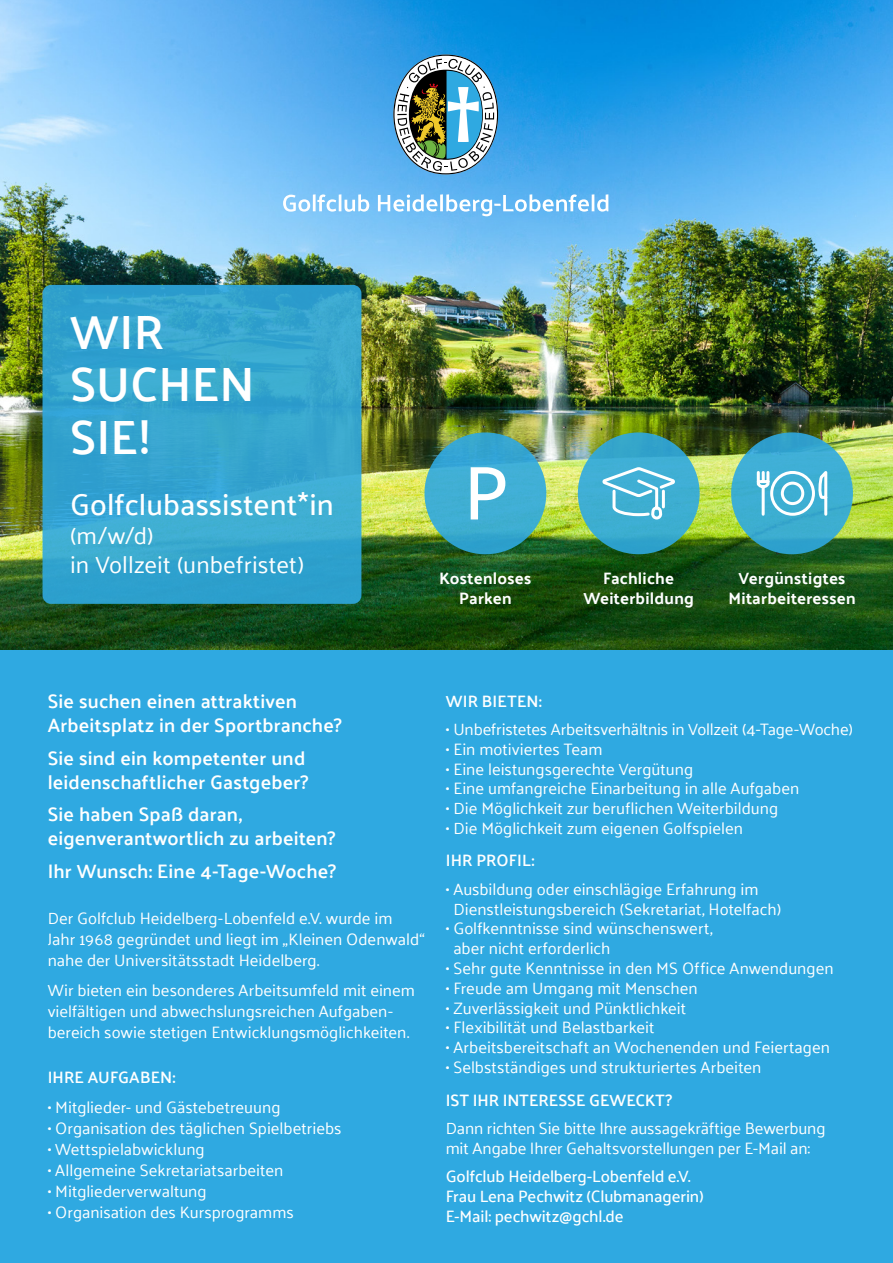
<style>
.page{position:relative;width:893px;height:1263px;background:#fff}
.page>*{position:absolute;margin:0;border:0;box-sizing:border-box;transform-origin:0 0}
.t1{font:500 76.8px "Palanquin";color:#fff}
.t2{font:600 48px/52.5px "Palanquin";letter-spacing:.005em;color:#fff}
.t3{font:500 30px "Palanquin";letter-spacing:.005em;color:#fff}
.t4{font:24px/28.8px "Palanquin";letter-spacing:.005em;color:#fff}
.t5{font:600 19.5px/24px "Palanquin";letter-spacing:.01em;color:#fff}
.t6{font:16.5px/21px "Palanquin";color:#fff}
.t7{font:500 16.5px/19.8px "Palanquin";letter-spacing:-.005em;color:#fff}
.t8{font:700 16.5px/19.8px "Palanquin";letter-spacing:.015em;color:#fff;text-align:center}
.t9{font:600 16.5px "Palanquin";letter-spacing:.005em;color:#fff}
</style>
<div class="page">
<img style="left:0;top:0;width:893px;height:651px">
<svg style="left:393px;top:55px;width:105px;height:119px"></svg>
<svg style="left:283px;top:195px;width:27px;height:17px"></svg>
<hr style="left:313px;top:194px;width:3px;height:17px;background:#fff">
<svg style="left:317px;top:194px;width:52px;height:18px"></svg>
<svg style="left:378px;top:194px;width:59px;height:18px"></svg>
<hr style="left:440px;top:194px;width:3px;height:17px;background:#fff">
<svg style="left:446px;top:194px;width:162px;height:22px"></svg>
<div style="left:43px;top:285px;width:318px;height:319px;background:#35a4ce;border-radius:9px"></div>
<div style="left:0;top:651px;width:893px;height:612px;background:#2fa9e1"></div>
<div style="left:424px;top:432px;width:122px;height:122px;background:linear-gradient(to bottom,#3daad2,#37a9d0);border-radius:50%"></div>
<svg style="left:731px;top:432px;width:122px;height:122px;fill:#3caed0"></svg>
<svg style="left:755px;top:465px;width:74px;height:52px"></svg>
<svg style="left:578px;top:432px;width:122px;height:122px;fill:#3cadcf"></svg>
<svg style="left:600px;top:465px;width:78px;height:56px"></svg>
<h2 class="t2" style="left:70px;top:306px;width:186px">WIR<br>SUCHEN<br>SIE!</h2>
<h3 class="t3" style="left:70px;top:487px;width:265px">Golfclubassistent*in</h3>
<h3 class="t4" style="left:70px;top:521px;width:236px">(m/w/d)<br>in Vollzeit (unbefristet)</h3>
<h1 class="t1" style="left:463px;top:448px;width:47px">P</h1>
<p class="t8" style="left:440px;top:568px;width:93px">Kostenloses<br>Parken</p>
<p class="t8" style="left:583px;top:568px;width:112px">Fachliche<br>Weiterbildung</p>
<p class="t8" style="left:728px;top:568px;width:129px">Vergünstigtes<br>Mitarbeiteressen</p>
<p class="t5" style="left:48px;top:689px;width:296px">Sie suchen einen attraktiven<br>Arbeitsplatz in der Sportbranche?</p>
<p class="t5" style="left:48px;top:746px;width:262px">Sie sind ein kompetenter und leidenschaftlicher Gastgeber?</p>
<p class="t5" style="left:48px;top:802px;width:289px">Sie haben Spaß daran, eigenverantwortlich zu arbeiten?</p>
<p class="t5" style="left:48px;top:859px;width:290px">Ihr Wunsch: Eine 4-Tage-Woche?</p>
<p class="t6" style="left:48px;top:908px;width:378px">Der Golfclub Heidelberg-Lobenfeld e.V. wurde im<br>Jahr 1968 gegründet und liegt im „Kleinen Odenwald“ nahe der Universitätsstadt Heidelberg.</p>
<p class="t6" style="left:48px;top:979px;width:369px">Wir bieten ein besonderes Arbeitsumfeld mit einem vielfältigen und abwechslungsreichen Aufgaben&shy;bereich sowie stetigen Entwicklungsmöglichkeiten.</p>
<p class="t9" style="left:48px;top:1068px;width:129px">IHRE AUFGABEN:</p>
<p class="t6" style="left:48px;top:1096px;width:234px">• Mitglieder- und Gästebetreuung</p>
<p class="t6" style="left:48px;top:1117px;width:295px">• Organisation des täglichen Spielbetriebs</p>
<p class="t6" style="left:48px;top:1138px;width:159px">• Wettspielabwicklung</p>
<p class="t6" style="left:48px;top:1159px;width:237px">• Allgemeine Sekretariatsarbeiten</p>
<p class="t6" style="left:48px;top:1180px;width:161px">• Mitgliederverwaltung</p>
<p class="t6" style="left:48px;top:1201px;width:248px">• Organisation des Kursprogramms</p>
<p class="t9" style="left:446px;top:691px;width:97px">WIR BIETEN:</p>
<p class="t6" style="left:446px;top:719px;width:409px">• Unbefristetes Arbeitsverhältnis in Vollzeit (4-Tage-Woche)</p>
<p class="t6" style="left:446px;top:738px;width:158px">• Ein motiviertes Team</p>
<p class="t6" style="left:446px;top:758px;width:249px">• Eine leistungsgerechte Vergütung</p>
<p class="t6" style="left:446px;top:778px;width:355px">• Eine umfangreiche Einarbeitung in alle Aufgaben</p>
<p class="t6" style="left:446px;top:798px;width:334px">• Die Möglichkeit zur beruflichen Weiterbildung</p>
<p class="t6" style="left:446px;top:818px;width:299px">• Die Möglichkeit zum eigenen Golfspielen</p>
<p class="t9" style="left:446px;top:851px;width:90px">IHR PROFIL:</p>
<p class="t6" style="left:453px;top:879px;width:329px;line-height:19.8px;text-indent:-8px">• Ausbildung oder einschlägige Erfahrung im<br>Dienstleistungsbereich (Sekretariat, Hotelfach)</p>
<p class="t6" style="left:453px;top:919px;width:261px;line-height:19.8px;text-indent:-8px">• Golfkenntnisse sind wünschenswert, aber nicht erforderlich</p>
<p class="t6" style="left:446px;top:958px;width:389px">• Sehr gute Kenntnisse in den MS Office Anwendungen</p>
<p class="t6" style="left:446px;top:977px;width:253px">• Freude am Umgang mit Menschen</p>
<p class="t6" style="left:446px;top:997px;width:242px">• Zuverlässigkeit und Pünktlichkeit</p>
<p class="t6" style="left:446px;top:1017px;width:210px">• Flexibilität und Belastbarkeit</p>
<p class="t6" style="left:446px;top:1037px;width:386px">• Arbeitsbereitschaft an Wochenenden und Feiertagen</p>
<p class="t6" style="left:446px;top:1057px;width:317px">• Selbstständiges und strukturiertes Arbeiten</p>
<p class="t9" style="left:446px;top:1090px;width:228px">IST IHR INTERESSE GEWECKT?</p>
<p class="t6" style="left:446px;top:1118px;width:381px;line-height:19.8px">Dann richten Sie bitte Ihre aussagekräftige Bewerbung mit Angabe Ihrer Gehaltsvorstellungen per E-Mail an:</p>
<p class="t7" style="left:446px;top:1166px;width:259px">Golfclub Heidelberg-Lobenfeld e.V.<br>Frau Lena Pechwitz (Clubmanagerin)<br>E-Mail: pechwitz@gchl.de</p>
</div>
